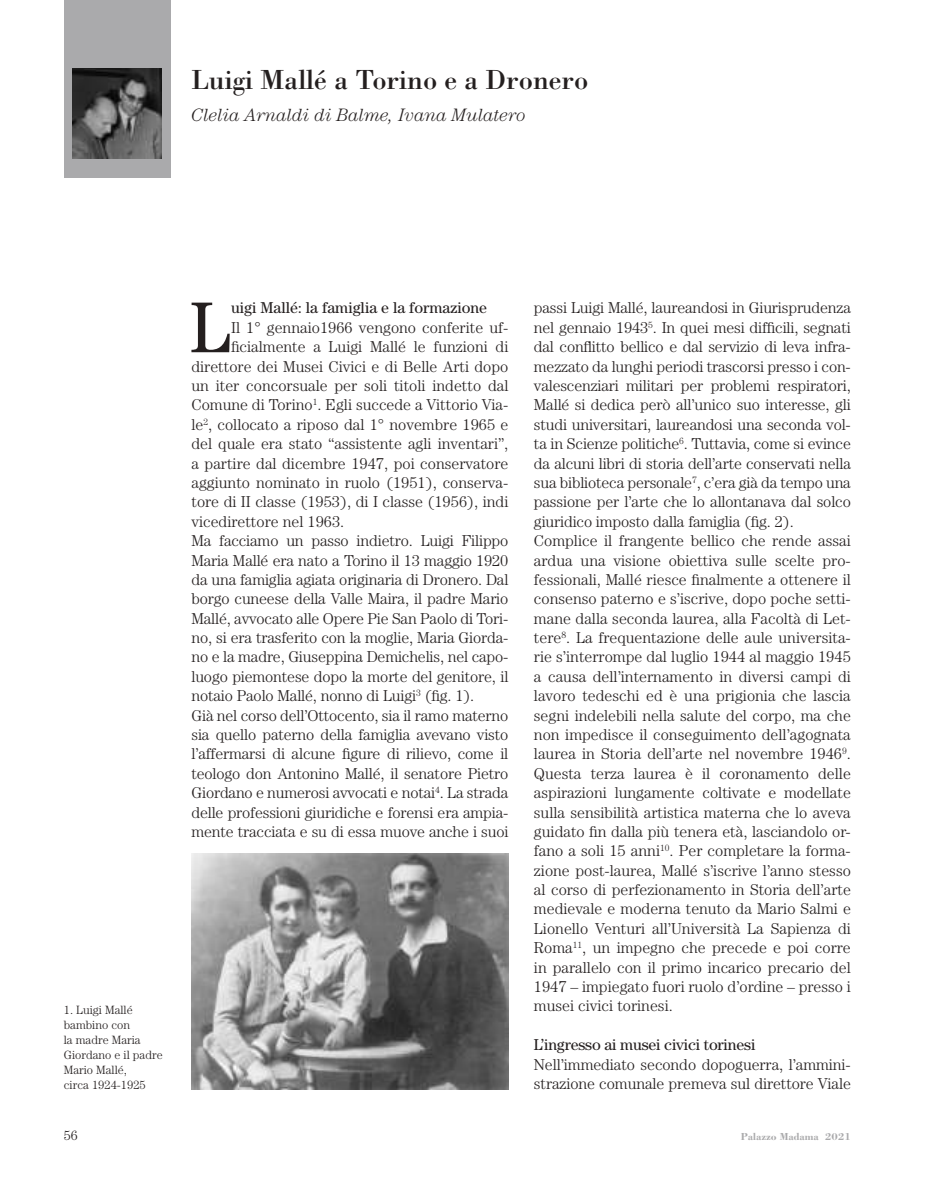
<style>
.page{position:relative;width:936px;height:1191px;background:#fff}
.page>*{position:absolute;margin:0;border:0;box-sizing:border-box;transform-origin:0 0}
.t1{font:72.15px "Century";color:#241f1f}
.t2{font:28.5px "Bodoni";color:#241f1f}
.t3{font:italic 300 18px "Century";color:#241f1f}
.t4{font:300 15.75px/19.4px "Century";color:#241f1f}
.t5{font:15.75px "Century";color:#241f1f}
.t6{font:300 13.5px "Century";color:#241f1f}
.t7{font:300 12px/15px "Century";color:#241f1f}
.t8{font:700 10.5px "Bodoni";color:#aaaaac}
</style>
<div class="page">
<div style="left:64px;top:0;width:106px;height:178px;background:#aaaaac"></div>
<img style="left:72px;top:68px;width:90px;height:90px">
<img style="left:191px;top:854px;width:317px;height:235px">
<h2 class="t2" style="left:191px;top:63px;width:398px">Luigi Mallé a Torino e a Dronero</h2>
<p class="t3" style="left:191px;top:105px;width:336px">Clelia Arnaldi di Balme, Ivana Mulatero</p>
<p class="t7" style="left:64px;top:1002px;width:100px">1. Luigi Mallé bambino con<br>la madre Maria<br>Giordano e il padre<br>Mario Mallé,<br>circa 1924-1925</p>
<h1 class="t1" style="left:190px;top:285px;width:42px">L</h1>
<p class="t5" style="left:231px;top:299px;width:257px">uigi Mallé: la famiglia e la formazione</p>
<p class="t4" style="left:231px;top:317px;width:279px">Il 1° gennaio1966 vengono conferite uf-</p>
<p class="t4" style="left:231px;top:337px;width:279px">ficialmente a Luigi Mallé le funzioni di</p>
<p class="t4" style="left:191px;top:356px;width:318px">direttore dei Musei Civici e di Belle Arti dopo</p>
<p class="t4" style="left:191px;top:376px;width:318px">un iter concorsuale per soli titoli indetto dal</p>
<p class="t4" style="left:191px;top:395px;width:318px">Comune di Torino<sup>1</sup>. Egli succede a Vittorio Via-</p>
<p class="t4" style="left:191px;top:414px;width:318px">le<sup>2</sup>, collocato a riposo dal 1° novembre 1965 e</p>
<p class="t4" style="left:191px;top:434px;width:318px">del quale era stato “assistente agli inventari”,</p>
<p class="t4" style="left:191px;top:453px;width:318px">a partire dal dicembre 1947, poi conservatore</p>
<p class="t4" style="left:191px;top:472px;width:318px">aggiunto nominato in ruolo (1951), conserva-</p>
<p class="t4" style="left:191px;top:492px;width:318px">tore di II classe (1953), di I classe (1956), indi</p>
<p class="t4" style="left:191px;top:511px;width:154px">vicedirettore nel 1963.</p>
<p class="t4" style="left:191px;top:531px;width:318px">Ma facciamo un passo indietro. Luigi Filippo</p>
<p class="t4" style="left:191px;top:550px;width:318px">Maria Mallé era nato a Torino il 13 maggio 1920</p>
<p class="t4" style="left:191px;top:569px;width:318px">da una famiglia agiata originaria di Dronero. Dal</p>
<p class="t4" style="left:191px;top:589px;width:318px">borgo cuneese della Valle Maira, il padre Mario</p>
<p class="t4" style="left:191px;top:608px;width:318px">Mallé, avvocato alle Opere Pie San Paolo di Tori-</p>
<p class="t4" style="left:191px;top:628px;width:318px">no, si era trasferito con la moglie, Maria Giorda-</p>
<p class="t4" style="left:191px;top:647px;width:318px">no e la madre, Giuseppina Demichelis, nel capo-</p>
<p class="t4" style="left:191px;top:666px;width:318px">luogo piemontese dopo la morte del genitore, il</p>
<p class="t4" style="left:191px;top:686px;width:284px">notaio Paolo Mallé, nonno di Luigi<sup>3</sup> (fig. 1).</p>
<p class="t4" style="left:191px;top:705px;width:318px">Già nel corso dell’Ottocento, sia il ramo materno</p>
<p class="t4" style="left:191px;top:724px;width:318px">sia quello paterno della famiglia avevano visto</p>
<p class="t4" style="left:191px;top:744px;width:318px">l’affermarsi di alcune figure di rilievo, come il</p>
<p class="t4" style="left:191px;top:763px;width:318px">teologo don Antonino Mallé, il senatore Pietro</p>
<p class="t4" style="left:191px;top:783px;width:318px">Giordano e numerosi avvocati e notai<sup>4</sup>. La strada</p>
<p class="t4" style="left:191px;top:802px;width:318px">delle professioni giuridiche e forensi era ampia-</p>
<p class="t4" style="left:191px;top:821px;width:318px">mente tracciata e su di essa muove anche i suoi</p>
<p class="t4" style="left:534px;top:298px;width:318px">passi Luigi Mallé, laureandosi in Giurisprudenza nel gennaio 1943<sup>5</sup>. In quei mesi difficili, segnati dal conflitto bellico e dal servizio di leva infra&shy;mezzato da lunghi periodi trascorsi presso i con&shy;valescenziari militari per problemi respiratori, Mallé si dedica però all’unico suo interesse, gli studi universitari, laureandosi una seconda vol&shy;ta in Scienze politiche<sup>6</sup>. Tuttavia, come si evince da alcuni libri di storia dell’arte conservati nella sua biblioteca personale<sup>7</sup>, c’era già da tempo una passione per l’arte che lo allontanava dal solco giuridico imposto dalla famiglia (fig. 2).<br>Complice il frangente bellico che rende assai ardua una visione obiettiva sulle scelte pro&shy;fessionali, Mallé riesce finalmente a ottenere il consenso paterno e s’iscrive, dopo poche setti&shy;mane dalla seconda laurea, alla Facoltà di Let&shy;tere<sup>8</sup>. La frequentazione delle aule universita&shy;rie s’interrompe dal luglio 1944 al maggio 1945 a causa dell’internamento in diversi campi di lavoro tedeschi ed è una prigionia che lascia segni indelebili nella salute del corpo, ma che non impedisce il conseguimento dell’agognata laurea in Storia dell’arte nel novembre 1946<sup>9</sup>.<br>Questa terza laurea è il coronamento delle aspirazioni lungamente coltivate e modellate sulla sensibilità artistica materna che lo aveva guidato fin dalla più tenera età, lasciandolo or&shy;fano a soli 15 anni<sup>10</sup>. Per completare la forma&shy;zione post-laurea, Mallé s’iscrive l’anno stesso al corso di perfezionamento in Storia dell’arte medievale e moderna tenuto da Mario Salmi e Lionello Venturi all’Università La Sapienza di Roma<sup>11</sup>, un impegno che precede e poi corre in parallelo con il primo incarico precario del 1947 – impiegato fuori ruolo d’ordine – presso i musei civici torinesi.</p>
<p class="t5" style="left:534px;top:1035px;width:223px">L’ingresso ai musei civici torinesi</p>
<p class="t4" style="left:534px;top:1054px;width:318px">Nell’immediato secondo dopoguerra, l’ammini&shy;strazione comunale premeva sul direttore Viale</p>
<p class="t6" style="left:64px;top:1127px;width:16px">56</p>
<p class="t8" style="left:740px;top:1129px;width:111px">Palazzo Madama 2021</p>
</div>
